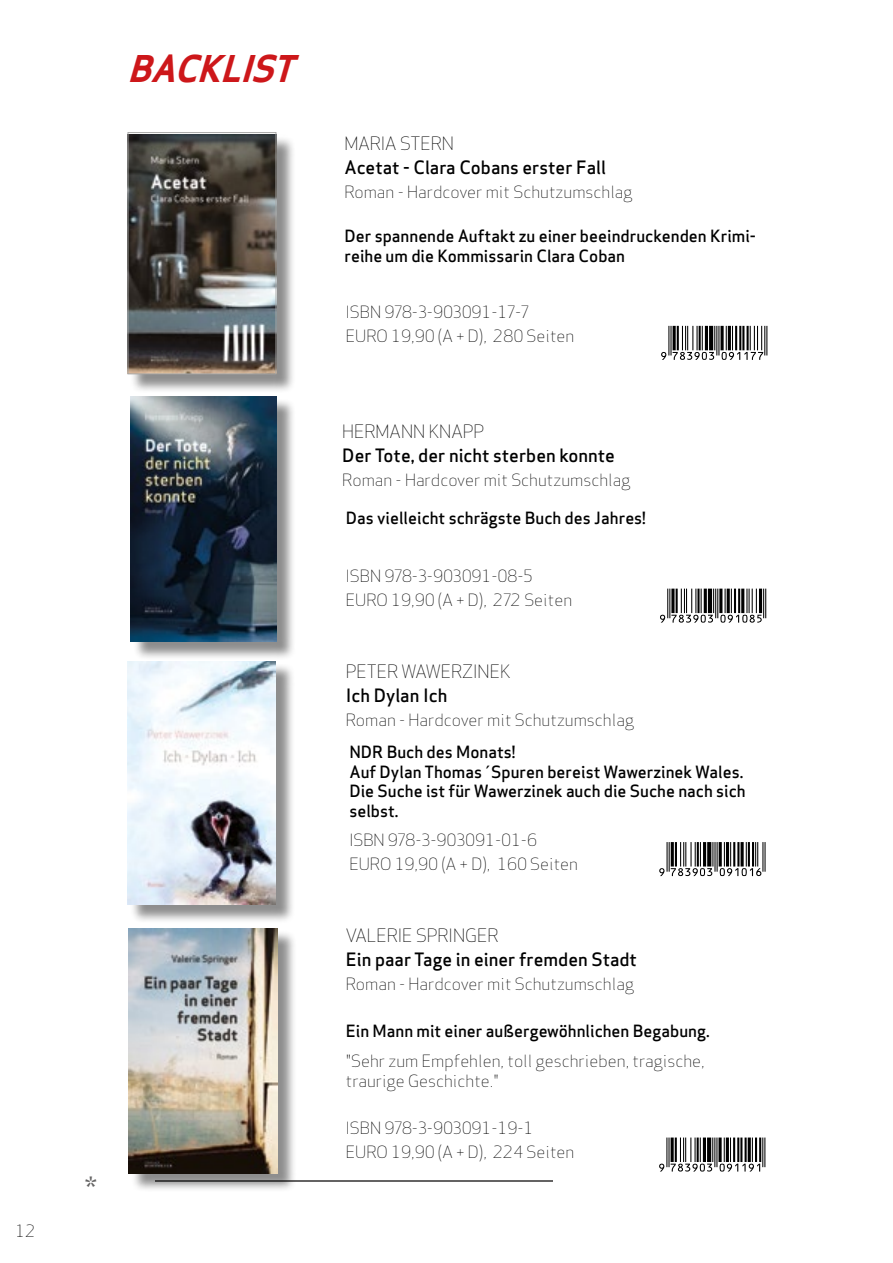
<style>
.page{position:relative;width:893px;height:1263px;background:#fff}
.page>*{position:absolute;margin:0;border:0;box-sizing:border-box;transform-origin:0 0}
.t1{font:italic 700 36px "Apex Sans";color:#cd171a}
.t2{font:30px "Apex Sans";color:#646363}
.t3{font:500 18px "Apex Sans";color:#000}
.t4{font:300 18px "Apex Sans";color:#000}
.t5{font:300 16.5px/24px "Apex Sans";color:#000}
.t6{font:500 16.5px/19.8px "Apex Sans";color:#000}
</style>
<div class="page">
<hr style="left:155px;top:1180px;width:398px;height:2px;background:#646363">
<div style="left:130px;top:664px;width:165px;height:259px;background:#000;opacity:.45"></div>
<img style="left:128px;top:661px;width:148px;height:244px">
<div style="left:130px;top:135px;width:165px;height:258px;background:#000;opacity:.45"></div>
<img style="left:130px;top:135px;width:144px;height:237px">
<div style="left:128px;top:132px;width:148px;height:242px;border:1px solid #a8a8a7"></div>
<div style="left:133px;top:399px;width:162px;height:261px;background:#000;opacity:.45"></div>
<img style="left:131px;top:396px;width:145px;height:245px">
<div style="left:131px;top:931px;width:165px;height:261px;background:#000;opacity:.45"></div>
<img style="left:129px;top:928px;width:148px;height:245px">
<svg style="left:661px;top:326px;width:106px;height:34px"></svg>
<hr style="left:764px;top:842px;width:1px;height:30px;background:#000">
<hr style="left:762px;top:842px;width:1px;height:30px;background:#000">
<svg style="left:659px;top:842px;width:102px;height:34px"></svg>
<hr style="left:764px;top:1137px;width:1px;height:30px;background:#000">
<hr style="left:762px;top:1137px;width:1px;height:30px;background:#000">
<hr style="left:759px;top:1137px;width:2px;height:25px;background:#000">
<svg style="left:659px;top:1137px;width:101px;height:34px"></svg>
<svg style="left:660px;top:589px;width:106px;height:34px"></svg>
<p class="t5" style="left:16px;top:1218px;width:21px">12</p>
<h1 class="t1" style="left:128px;top:46px;width:180px">BACKLIST</h1>
<h2 class="t2" style="left:85px;top:1164px;width:13px">*</h2>
<p class="t4" style="left:344px;top:132px;width:111px">MARIA STERN</p>
<p class="t3" style="left:344px;top:151px;width:263px">Acetat - Clara Cobans erster Fall</p>
<p class="t5" style="left:344px;top:180px;width:290px">Roman - Hardcover mit Schutzumschlag</p>
<p class="t6" style="left:344px;top:224px;width:413px">Der spannende Auftakt zu einer beeindruckenden Krimi&shy;reihe um die Kommissarin Clara Coban</p>
<p class="t5" style="left:346px;top:300px;width:230px">ISBN 978-3-903091-17-7<br>EURO 19,90 (A + D), 280 Seiten</p>
<p class="t4" style="left:342px;top:420px;width:143px">HERMANN KNAPP</p>
<p class="t3" style="left:342px;top:439px;width:274px">Der Tote, der nicht sterben konnte</p>
<p class="t5" style="left:342px;top:468px;width:290px">Roman - Hardcover mit Schutzumschlag</p>
<p class="t6" style="left:346px;top:505px;width:302px">Das vielleicht schrägste Buch des Jahres!</p>
<p class="t5" style="left:346px;top:564px;width:228px">ISBN 978-3-903091-08-5<br>EURO 19,90 (A + D), 272 Seiten</p>
<p class="t4" style="left:346px;top:660px;width:166px">PETER WAWERZINEK</p>
<p class="t3" style="left:346px;top:679px;width:103px">Ich Dylan Ich</p>
<p class="t5" style="left:346px;top:708px;width:290px">Roman - Hardcover mit Schutzumschlag</p>
<p class="t6" style="left:349px;top:740px;width:398px">NDR Buch des Monats!<br>Auf Dylan Thomas´Spuren bereist Wawerzinek Wales.<br>Die Suche ist für Wawerzinek auch die Suche nach sich selbst.</p>
<p class="t5" style="left:349px;top:828px;width:230px">ISBN 978-3-903091-01-6<br>EURO 19,90 (A + D), 160 Seiten</p>
<p class="t4" style="left:346px;top:924px;width:154px">VALERIE SPRINGER</p>
<p class="t3" style="left:346px;top:943px;width:293px">Ein paar Tage in einer fremden Stadt</p>
<p class="t5" style="left:346px;top:972px;width:290px">Roman - Hardcover mit Schutzumschlag</p>
<p class="t6" style="left:346px;top:1019px;width:365px">Ein Mann mit einer außergewöhnlichen Begabung.</p>
<p class="t5" style="left:346px;top:1051px;width:360px;line-height:19.8px">"Sehr zum Empfehlen, toll geschrieben, tragische, traurige Geschichte."</p>
<p class="t5" style="left:346px;top:1116px;width:230px">ISBN 978-3-903091-19-1<br>EURO 19,90 (A + D), 224 Seiten</p>
</div>
